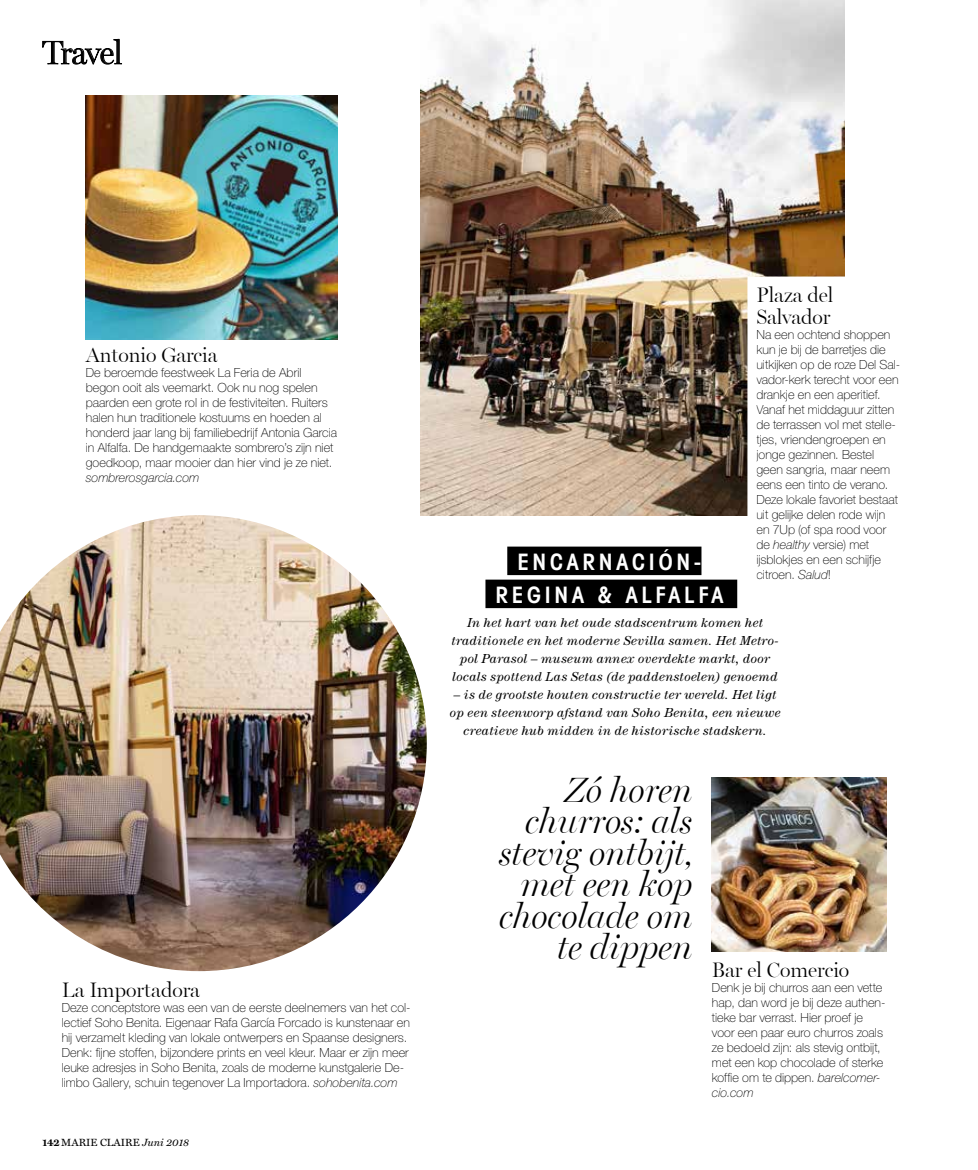
<style>
.page{position:relative;width:978px;height:1170px;background:#fff}
.page>*{position:absolute;margin:0;border:0;box-sizing:border-box;transform-origin:0 0}
.t1{font:italic 300 31.5px/31.5px "Miller Banner";color:#000;text-align:right}
.t2{font:300 28.5px "Miller Banner";letter-spacing:-.03em;color:#000}
.t3{font:600 condensed 22.5px/33px "Avant Garde IT Cby BT";letter-spacing:.17em;color:#fff;text-align:center}
.t4{font:300 18px/21.6px "Miller Banner";color:#000}
.t5{font:italic 13.05px/18px "Century Std";letter-spacing:.025em;color:#000;text-align:center}
.t6{font:100 12.6px/15px "Helvetica Neue LT Std";color:#000}
.t7{font:italic 100 12.6px "Helvetica Neue LT Std";color:#000}
.t8{font:10.5px "Miller Text";color:#000}
.s1{font-style:italic}
.s2{font-weight:700}
</style>
<div class="page">
<img style="left:0;top:515px;width:427px;height:456px">
<svg style="left:42px;top:39px;width:80px;height:25px"></svg>
<img style="left:421px;top:0;width:423px;height:515px">
<div style="left:507px;top:546px;width:194px;height:29px;background:#000"></div>
<div style="left:485px;top:579px;width:252px;height:29px;background:#000"></div>
<div style="left:752px;top:281px;width:153px;height:312px;background:#fff"></div>
<img style="left:86px;top:96px;width:252px;height:243px">
<img style="left:712px;top:777px;width:175px;height:174px">
<h2 class="t2" style="left:43px;top:33px;width:81px">Travel</h2>
<h3 class="t4" style="left:86px;top:344px;width:133px">Antonio Garcia</h3>
<p class="t6" style="left:86px;top:365px;width:253px">De beroemde feestweek La Feria de Abril begon ooit als veemarkt. Ook nu nog spelen paarden een grote rol in de festiviteiten. Ruiters halen hun traditionele kostuums en hoeden al honderd jaar lang bij familiebedrijf Antonia Garcia in Alfalfa. De handgemaakte sombrero’s zijn niet goedkoop, maar mooier dan hier vind je ze niet.</p>
<p class="t7" style="left:86px;top:470px;width:115px">sombrerosgarcia.com</p>
<h3 class="t4" style="left:62px;top:978px;width:140px">La Importadora</h3>
<p class="t6" style="left:62px;top:999px;width:350px">Deze conceptstore was een van de eerste deelnemers van het col&shy;lectief Soho Benita. Eigenaar Rafa García Forcado is kunstenaar en hij verzamelt kleding van lokale ontwerpers en Spaanse designers.<br>Denk: fijne stoffen, bijzondere prints en veel kleur. Maar er zijn meer leuke adresjes in Soho Benita, zoals de moderne kunstgalerie De&shy;limbo Gallery, schuin tegenover La Importadora. <span class="s1">sohobenita.com</span></p>
<p class="t8" style="left:43px;top:1135px;width:148px"><span class="s2">142</span> MARIE CLAIRE <span class="s1">Juni 2018</span></p>
<h3 class="t3" style="left:496px;top:545px;width:229px">ENCARNACIÓN-<br>REGINA &amp; ALFALFA</h3>
<h3 class="t4" style="left:756px;top:284px;width:78px">Plaza del<br>Salvador</h3>
<p class="t6" style="left:756px;top:327px;width:145px">Na een ochtend shoppen kun je bij de barretjes die uitkijken op de roze Del Sal&shy;vador-kerk terecht voor een drankje en een aperitief.<br>Vanaf het middaguur zitten de terrassen vol met stelle&shy;tjes, vriendengroepen en jonge gezinnen. Bestel geen sangria, maar neem eens een tinto de verano.<br>Deze lokale favoriet bestaat uit gelijke delen rode wijn en 7Up (of spa rood voor de <span class="s1">healthy</span> versie) met ijsblokjes en een schijfje citroen. <span class="s1">Salud</span>!</p>
<p class="t5" style="left:451px;top:613px;width:329px">In het hart van het oude stadscentrum komen het traditionele en het moderne Sevilla samen. Het Metro&shy;pol Parasol – museum annex overdekte markt, door locals spottend Las Setas (de paddenstoelen) genoemd</p>
<p class="t5" style="left:450px;top:685px;width:332px">– is de grootste houten constructie ter wereld. Het ligt op een steenworp afstand van Soho Benita, een nieuwe creatieve hub midden in de historische stadskern.</p>
<h1 class="t1" style="left:499px;top:773px;width:195px">Zó horen churros: als stevig ontbijt, met een kop chocolade om te dippen</h1>
<h3 class="t4" style="left:712px;top:958px;width:139px">Bar el Comercio</h3>
<p class="t6" style="left:712px;top:979px;width:175px">Denk je bij churros aan een vette hap, dan word je bij deze authen&shy;tieke bar verrast. Hier proef je voor een paar euro churros zoals ze bedoeld zijn: als stevig ontbijt, met een kop chocolade of sterke koffie om te dippen. <span class="s1">barelcomer&shy;cio.com</span></p>
</div>
